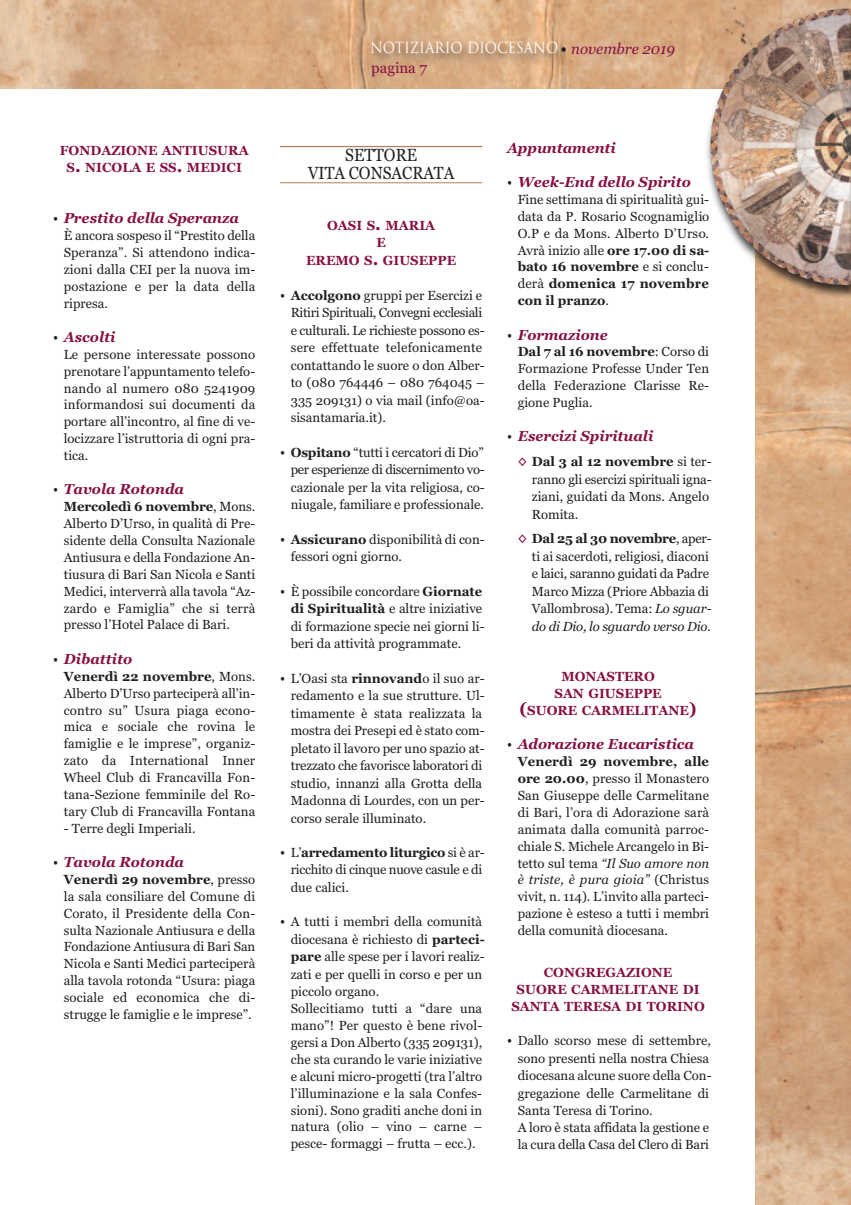
<style>
.page{position:relative;width:851px;height:1205px;background:#fff}
.page>*{position:absolute;margin:0;border:0;box-sizing:border-box;transform-origin:0 0}
.t1{font:17.5px/17.5px "Georgia";color:#231f20;text-align:center;scale:.9 1}
.t2{font:15px "Trajan";color:#fff;scale:.9 1}
.t3{font:15px "Georgia";color:#871144}
.t4{font:italic 700 14.38px "Georgia";color:#871144}
.t5{font:13.12px/16.9px "Georgia";color:#231f20;text-align:justify}
.t6{font:700 13.12px/16.9px "Georgia";color:#871144;text-align:center}
.t7{font:13.12px/17.5px "Georgia";letter-spacing:-.02em;color:#231f20}
.s1{font-family:"Georgia";font-weight:700;color:#231f20}
.s2{font-family:"Georgia";font-style:italic;color:#871144}
.s3{font-size:17.5px}
.s4{font-weight:400;font-style:normal;color:#231f20}
.s5{font-weight:700}
.s6{font-size:14.38px}
.s7{font-weight:700;color:#871144}
.s8{font-style:italic}
</style>
<div class="page">
<img style="left:0;top:0;width:850px;height:89px">
<img style="left:363px;top:35px;width:336px;height:54px">
<img style="left:755px;top:333px;width:95px;height:872px">
<hr style="left:280px;top:146px;width:202px;height:1px;background:#b47d58">
<hr style="left:280px;top:182px;width:202px;height:1px;background:#b47d58">
<img style="left:699px;top:2px;width:151px;height:331px">
<img style="left:710px;top:9px;width:140px;height:276px">
<p class="t2" style="left:370px;top:39px;width:340px">NOTIZIARIO DIOCESANO <span class="s1">•</span> <span class="s2">novembre 2019</span></p>
<p class="t3" style="left:371px;top:59px;width:57px">pagina 7</p>
<p class="t6" style="left:60px;top:142px;width:190px">fONDAZIONE ANTIUSURA<br>S<span class="s3">.</span> NICOLA E SS<span class="s3">.</span> MEDICI</p>
<p class="t4" style="left:53px;top:210px;width:187px"><span class="s4">•</span> Prestito della Speranza</p>
<p class="t5" style="left:64px;top:227px;width:193px">È ancora sospeso il “Prestito della Speranza”. Si attendono indica&shy;zioni dalla CEI per la nuova im&shy;postazione e per la data della ripresa.</p>
<p class="t4" style="left:53px;top:328px;width:64px"><span class="s4">•</span> Ascolti</p>
<p class="t5" style="left:64px;top:346px;width:193px">Le persone interessate possono prenotare l’appuntamento telefo&shy;nando al numero 080 5241909 informandosi sui documenti da portare all’incontro, al fine di ve&shy;locizzare l’istruttoria di ogni pra&shy;tica.</p>
<p class="t4" style="left:53px;top:481px;width:132px"><span class="s4">•</span> Tavola Rotonda</p>
<p class="t5" style="left:64px;top:498px;width:193px"><span class="s5">Mercoledì 6 novembre</span>, Mons.<br>Alberto D’Urso, in qualità di Pre&shy;sidente della Consulta Nazionale Antiusura e della Fondazione An&shy;tiusura di Bari San Nicola e Santi Medici, interverrà alla tavola “Az&shy;zardo e Famiglia” che si terrà presso l’Hotel Palace di Bari.</p>
<p class="t4" style="left:53px;top:650px;width:81px"><span class="s4">•</span> Dibattito</p>
<p class="t5" style="left:64px;top:668px;width:193px"><span class="s5">Venerdì 22 novembre</span>, Mons.<br>Alberto D’Urso parteciperà all’in&shy;contro su” Usura piaga econo&shy;mica e sociale che rovina le famiglie e le imprese”, organiz&shy;zato da International Inner Wheel Club di Francavilla Fon&shy;tana-Sezione femminile del Ro&shy;tary Club di Francavilla Fontana</p>
<p class="t5" style="left:64px;top:820px;width:133px">- Terre degli Imperiali.</p>
<p class="t4" style="left:53px;top:853px;width:132px"><span class="s4">•</span> Tavola Rotonda</p>
<p class="t5" style="left:64px;top:871px;width:193px"><span class="s5">Venerdì 29 novembre</span>, presso la sala consiliare del Comune di Corato, il Presidente della Con&shy;sulta Nazionale Antiusura e della Fondazione Antiusura di Bari San Nicola e Santi Medici parteciperà alla tavola rotonda “Usura: piaga sociale ed economica che di&shy;strugge le famiglie e le imprese”.</p>
<h1 class="t1" style="left:308px;top:146px;width:164px">SETTORE<br>VITA CONSACRATA</h1>
<p class="t6" style="left:306px;top:217px;width:151px;line-height:17.5px">OASI S<span class="s3">.</span> MARIA<br>E<br>EREMO S<span class="s3">.</span> GIUSEPPE</p>
<p class="t5" style="left:291px;top:287px;width:195px;line-height:17.5px;text-align:left;text-indent:-11px"><span class="s6">•</span> <span class="s5">Accolgono</span> gruppi per Esercizi e<br>Ritiri Spirituali, Convegni ecclesiali e culturali. Le richieste possono es&shy;sere effettuate telefonicamente contattando le suore o don Alber&shy;to (080 764446 – 080 764045 –<br>335 209131) o via mail (info@oa&shy;sisantamaria.it).</p>
<p class="t5" style="left:291px;top:443px;width:195px;line-height:17.5px;text-indent:-11px"><span class="s6">•</span> <span class="s5">Ospitano</span> “tutti i cercatori di Dio” per esperienze di discernimento vo&shy;cazionale per la vita religiosa, co&shy;niugale, familiare e professionale.</p>
<p class="t5" style="left:291px;top:530px;width:195px;line-height:17.5px;text-indent:-11px"><span class="s6">•</span> <span class="s5">Assicurano</span> disponibilità di con&shy;fessori ogni giorno.</p>
<p class="t5" style="left:291px;top:582px;width:195px;line-height:17.5px;text-align:left;text-indent:-11px"><span class="s6">•</span> È possibile concordare <span class="s5">Giornate di Spiritualità</span> e altre iniziative di formazione specie nei giorni li&shy;beri da attività programmate.</p>
<p class="t5" style="left:291px;top:669px;width:195px;line-height:17.5px;text-align:left;text-indent:-11px"><span class="s6">•</span> L’Oasi sta <span class="s5">rinnovand</span>o il suo ar&shy;redamento e la sue strutture. Ul&shy;timamente è stata realizzata la mostra dei Presepi ed è stato com&shy;pletato il lavoro per uno spazio at&shy;trezzato che favorisce laboratori di studio, innanzi alla Grotta della<br>Madonna di Lourdes, con un per&shy;corso serale illuminato.</p>
<p class="t7" style="left:291px;top:843px;width:195px;text-indent:-11px"><span class="s6">•</span> L’<span class="s5">arredamento liturgico</span> si è ar&shy;ricchito di cinque nuove casule e di due calici.</p>
<p class="t5" style="left:291px;top:913px;width:195px;text-align:left;text-indent:-11px"><span class="s6">•</span> A tutti i membri della comunità diocesana è richiesto di <span class="s5">parteci&shy;pare</span> alle spese per i lavori realiz&shy;zati e per quelli in corso e per un piccolo organo.<br>Sollecitiamo tutti a “dare una mano”! Per questo è bene rivol&shy;gersi a Don Alberto (335 209131), che sta curando le varie iniziative e alcuni micro-progetti (tra l’altro l’illuminazione e la sala Confes&shy;sioni). Sono graditi anche doni in natura (olio – vino – carne – pesce- formaggi – frutta – ecc.).</p>
<p class="t4" style="left:507px;top:139px;width:110px">Appuntamenti</p>
<p class="t4" style="left:507px;top:174px;width:185px"><span class="s4">•</span> Week-End dello Spirito</p>
<p class="t5" style="left:517px;top:191px;width:193px">Fine settimana di spiritualità gui&shy;data da P. Rosario Scognamiglio O.P e da Mons. Alberto D’Urso.<br>Avrà inizio alle <span class="s5">ore 17.00 di sa&shy;bato 16 novembre</span> e si conclu&shy;derà <span class="s5">domenica 17 novembre con il pranzo</span>.</p>
<p class="t4" style="left:507px;top:326px;width:102px"><span class="s4">•</span> Formazione</p>
<p class="t5" style="left:517px;top:343px;width:193px"><span class="s5">Dal 7 al 16 novembre</span>: Corso di Formazione Professe Under Ten della Federazione Clarisse Re&shy;gione Puglia.</p>
<p class="t4" style="left:507px;top:428px;width:148px"><span class="s4">•</span> Esercizi Spirituali</p>
<p class="t5" style="left:531px;top:453px;width:181px;line-height:17.5px;text-align:left;text-indent:-14px"><span class="s7">◊</span> <span class="s5">Dal 3 al 12 novembre</span> si ter&shy;ranno gli esercizi spirituali igna&shy;ziani, guidati da Mons. Angelo<br>Romita.</p>
<p class="t5" style="left:531px;top:530px;width:181px;line-height:17.5px;text-align:left;text-indent:-14px"><span class="s7">◊</span> <span class="s5">Dal 25 al 30 novembre</span>, aper&shy;ti ai sacerdoti, religiosi, diaconi e laici, saranno guidati da Padre<br>Marco Mizza (Priore Abbazia di<br>Vallombrosa). Tema: <span class="s8">Lo sguar&shy;do di Dio, lo sguardo verso Dio.</span></p>
<p class="t6" style="left:519px;top:668px;width:179px">MONASTERO<br>SAN GIUSEPPE<br><span class="s3">(</span>SUORE CARMELITANE<span class="s3">)</span></p>
<p class="t4" style="left:507px;top:736px;width:188px"><span class="s4">•</span> Adorazione Eucaristica</p>
<p class="t5" style="left:517px;top:753px;width:193px"><span class="s5">Venerdì 29 novembre, alle ore 20.00</span>, presso il Monastero San Giuseppe delle Carmelitane di Bari, l’ora di Adorazione sarà animata dalla comunità parroc&shy;chiale S. Michele Arcangelo in Bi&shy;tetto sul tema <span class="s8">“Il Suo amore non è triste, è pura gioia”</span> (Christus vivit, n. 114). L’invito alla parteci&shy;pazione è esteso a tutti i membri della comunità diocesana.</p>
<p class="t6" style="left:511px;top:964px;width:195px">CONGREGAZIONE<br>SUORE CARMELITANE DI<br>SANTA TERESA DI TORINO</p>
<p class="t5" style="left:517px;top:1032px;width:195px;line-height:17.2px;text-align:left;text-indent:-11px"><span class="s6">•</span> Dallo scorso mese di settembre, sono presenti nella nostra Chiesa diocesana alcune suore della Con&shy;gregazione delle Carmelitane di<br>Santa Teresa di Torino.<br>A loro è stata affidata la gestione e la cura della Casa del Clero di Bari</p>
</div>
